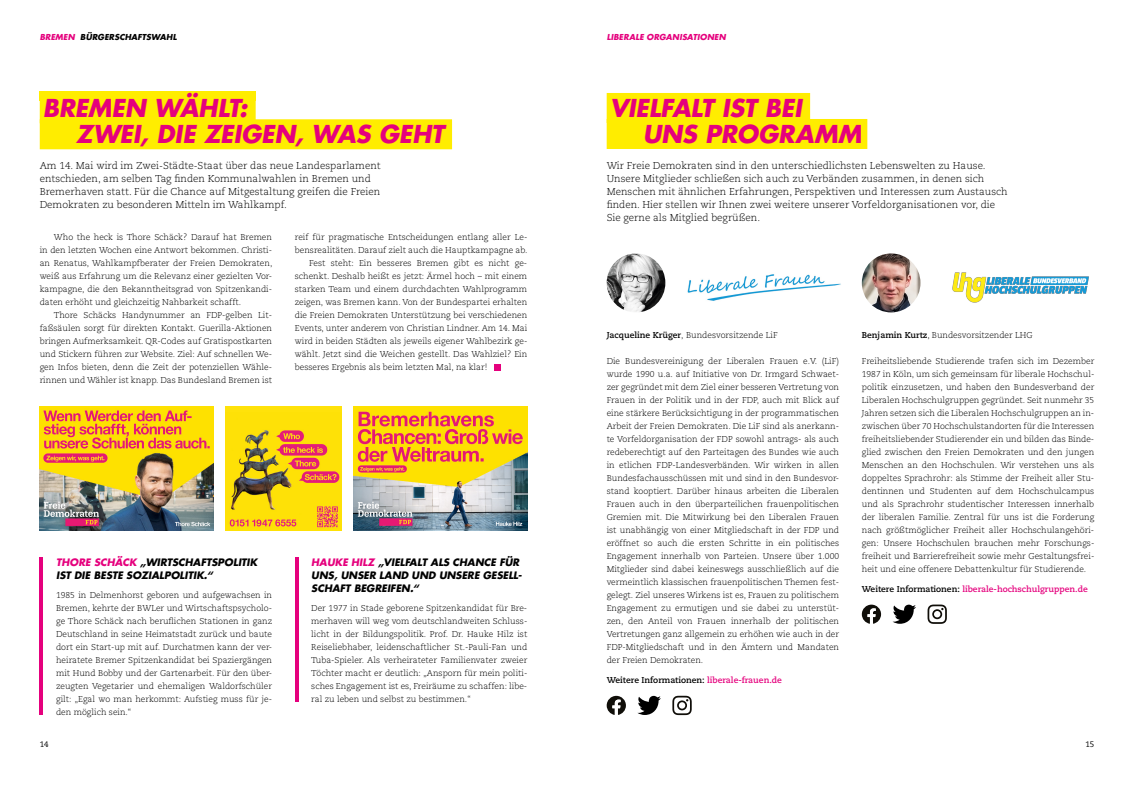
<style>
.page{position:relative;width:1134px;height:794px;background:#fff}
.page>*{position:absolute;margin:0;border:0;box-sizing:border-box;transform-origin:0 0}
.t1{font:italic 700 24px/26px "Futura LT Pro";letter-spacing:-.005em;color:#e5007d}
.t2{font:300 10px/13px "Caecilia LT Std";color:#000}
.t3{font:italic 700 10px/13px "Futura LT Pro";color:#000}
.t4{font:300 8.5px/13px "Caecilia LT Std";color:#000;text-align:justify}
.t5{font:700 8.5px "Caecilia LT Std";color:#e5007d}
.t6{font:700 8.5px "Caecilia LT Std";color:#000}
.t7{font:italic 700 8px "Futura LT Pro";letter-spacing:.01em;color:#000}
.t8{font:italic 700 8px "Futura LT Pro";letter-spacing:.01em;color:#e5007d}
.t9{font:8px "Caecilia LT Std";color:#000}
.s1{color:#e5007d}
.s2{font-weight:700}
.s3{color:#000}
</style>
<div class="page">
<img style="left:607px;top:253px;width:58px;height:59px;border-radius:29px">
<img style="left:862px;top:253px;width:58px;height:59px;border-radius:29px">
<svg style="left:494px;top:364px;width:6px;height:6px"></svg>
<div style="left:40px;top:92px;width:216px;height:9px;background:#ffed00"></div>
<div style="left:40px;top:93px;width:216px;height:30px;background:#ffed00"></div>
<div style="left:40px;top:119px;width:412px;height:30px;background:#ffed00"></div>
<div style="left:607px;top:93px;width:203px;height:30px;background:#ffed00"></div>
<div style="left:607px;top:119px;width:260px;height:30px;background:#ffed00"></div>
<img style="left:952px;top:272px;width:137px;height:31px">
<img style="left:687px;top:274px;width:154px;height:27px">
<svg style="left:607px;top:696px;width:19px;height:19px"></svg>
<svg style="left:637px;top:695px;width:24px;height:20px"></svg>
<svg style="left:672px;top:696px;width:20px;height:19px"></svg>
<svg style="left:862px;top:604px;width:19px;height:20px"></svg>
<svg style="left:892px;top:604px;width:24px;height:20px"></svg>
<svg style="left:927px;top:604px;width:20px;height:20px"></svg>
<div style="left:225px;top:407px;width:116px;height:123px;background:#ffe20a"></div>
<img style="left:229px;top:430px;width:111px;height:98px">
<img style="left:40px;top:407px;width:174px;height:123px">
<img style="left:353px;top:407px;width:174px;height:123px">
<hr style="left:295px;top:557px;width:3px;height:145px;background:#e5007d">
<hr style="left:40px;top:557px;width:3px;height:158px;background:#e5007d">
<p class="t7" style="left:40px;top:31px;width:139px"><span class="s1">BREMEN</span> BÜRGERSCHAFTSWAHL</p>
<p class="t8" style="left:607px;top:31px;width:121px">LIBERALE ORGANISATIONEN</p>
<h1 class="t1" style="left:76px;top:94px;width:370px;text-indent:-33px">BREMEN WÄHLT:<br>ZWEI, DIE ZEIGEN, WAS GEHT</h1>
<h1 class="t1" style="left:643px;top:94px;width:220px;text-indent:-33px">VIELFALT IST BEI<br>UNS PROGRAMM</h1>
<p class="t2" style="left:40px;top:159px;width:343px">Am 14. Mai wird im Zwei-Städte-Staat über das neue Landesparlament entschieden, am selben Tag finden Kommunalwahlen in Bremen und Bremerhaven statt. Für die Chance auf Mitgestaltung greifen die Freien Demokraten zu besonderen Mitteln im Wahlkampf.</p>
<p class="t2" style="left:607px;top:159px;width:402px">Wir Freie Demokraten sind in den unterschiedlichsten Lebenswelten zu Hause.<br>Unsere Mitglieder schließen sich auch zu Verbänden zusammen, in denen sich Menschen mit ähnlichen Erfahrungen, Perspektiven und Interessen zum Austausch finden. Hier stellen wir Ihnen zwei weitere unserer Vorfeldorganisationen vor, die Sie gerne als Mitglied begrüßen.</p>
<p class="t4" style="left:40px;top:231px;width:234px;text-indent:14px">Who the heck is Thore Schäck? Darauf hat Bremen in den letzten Wochen eine Antwort bekommen. Christi&shy;an Renatus, Wahlkampfberater der Freien Demokraten, weiß aus Erfahrung um die Relevanz einer gezielten Vor&shy;kampagne, die den Bekanntheitsgrad von Spitzenkandi&shy;daten erhöht und gleichzeitig Nahbarkeit schafft.</p>
<p class="t4" style="left:40px;top:309px;width:234px;text-indent:14px">Thore Schäcks Handynummer an FDP-gelben Lit&shy;faßsäulen sorgt für direkten Kontakt. Guerilla-Aktionen bringen Aufmerksamkeit. QR-Codes auf Gratispostkarten und Stickern führen zur Website. Ziel: Auf schnellen We&shy;gen Infos bieten, denn die Zeit der potenziellen Wähle&shy;rinnen und Wähler ist knapp. Das Bundesland Bremen ist</p>
<p class="t4" style="left:295px;top:231px;width:234px">reif für pragmatische Entscheidungen entlang aller Le-</p>
<p class="t4" style="left:295px;top:244px;width:234px">bensrealitäten. Darauf zielt auch die Hauptkampagne ab.</p>
<p class="t4" style="left:309px;top:257px;width:220px">Fest steht: Ein besseres Bremen gibt es nicht ge-</p>
<p class="t4" style="left:295px;top:270px;width:234px">schenkt. Deshalb heißt es jetzt: Ärmel hoch – mit einem</p>
<p class="t4" style="left:295px;top:283px;width:234px">starken Team und einem durchdachten Wahlprogramm</p>
<p class="t4" style="left:295px;top:296px;width:234px">zeigen, was Bremen kann. Von der Bundespartei erhalten</p>
<p class="t4" style="left:295px;top:309px;width:234px">die Freien Demokraten Unterstützung bei verschiedenen</p>
<p class="t4" style="left:295px;top:322px;width:234px">Events, unter anderem von Christian Lindner. Am 14. Mai</p>
<p class="t4" style="left:295px;top:335px;width:234px">wird in beiden Städten als jeweils eigener Wahlbezirk ge-</p>
<p class="t4" style="left:295px;top:348px;width:234px">wählt. Jetzt sind die Weichen gestellt. Das Wahlziel? Ein</p>
<p class="t4" style="left:295px;top:361px;width:194px">besseres Ergebnis als beim letzten Mal, na klar!</p>
<p class="t3" style="left:56px;top:555px;width:203px"><span class="s1">THORE SCHÄCK</span> „WIRTSCHAFTSPOLITIK<br>IST DIE BESTE SOZIALPOLITIK.“</p>
<p class="t3" style="left:311px;top:555px;width:212px"><span class="s1">HAUKE HILZ</span> „VIELFALT ALS CHANCE FÜR<br>UNS, UNSER LAND UND UNSERE GESELL-<br>SCHAFT BEGREIFEN.“</p>
<p class="t4" style="left:56px;top:589px;width:218px">1985 in Delmenhorst geboren und aufgewachsen in Bremen, kehrte der BWLer und Wirtschaftspsycholo&shy;ge Thore Schäck nach beruflichen Stationen in ganz Deutschland in seine Heimatstadt zurück und baute dort ein Start-up mit auf. Durchatmen kann der ver&shy;heiratete Bremer Spitzenkandidat bei Spaziergängen mit Hund Bobby und der Gartenarbeit. Für den über&shy;zeugten Vegetarier und ehemaligen Waldorfschüler gilt: „Egal wo man herkommt: Aufstieg muss für je&shy;den möglich sein.“</p>
<p class="t4" style="left:311px;top:602px;width:218px">Der 1977 in Stade geborene Spitzenkandidat für Bre&shy;merhaven will weg vom deutschlandweiten Schluss&shy;licht in der Bildungspolitik. Prof. Dr. Hauke Hilz ist Reiseliebhaber, leidenschaftlicher St.-Pauli-Fan und Tuba-Spieler. Als verheirateter Familienvater zweier Töchter macht er deutlich: „Ansporn für mein politi&shy;sches Engagement ist es, Freiräume zu schaffen: libe&shy;ral zu leben und selbst zu bestimmen.“</p>
<p class="t4" style="left:607px;top:329px;width:173px"><span class="s2">Jacqueline Krüger</span>, Bundesvorsitzende LiF</p>
<p class="t4" style="left:607px;top:355px;width:234px">Die Bundesvereinigung der Liberalen Frauen e.V. (LiF) wurde 1990 u.a. auf Initiative von Dr. Irmgard Schwaet&shy;zer gegründet mit dem Ziel einer besseren Vertretung von Frauen in der Politik und in der FDP, auch mit Blick auf eine stärkere Berücksichtigung in der programmatischen Arbeit der Freien Demokraten. Die LiF sind als anerkann&shy;te Vorfeldorganisation der FDP sowohl antrags- als auch redeberechtigt auf den Parteitagen des Bundes wie auch in etlichen FDP-Landesverbänden. Wir wirken in allen Bundesfachausschüssen mit und sind in den Bundesvor&shy;stand kooptiert. Darüber hinaus arbeiten die Liberalen Frauen auch in den überparteilichen frauenpolitischen Gremien mit. Die Mitwirkung bei den Liberalen Frauen ist unabhängig von einer Mitgliedschaft in der FDP und eröffnet so auch die ersten Schritte in ein politisches Engagement innerhalb von Parteien. Unsere über 1.000<br>Mitglieder sind dabei keineswegs ausschließlich auf die vermeintlich klassischen frauenpolitischen Themen fest&shy;gelegt. Ziel unseres Wirkens ist es, Frauen zu politischem Engagement zu ermutigen und sie dabei zu unterstüt&shy;zen, den Anteil von Frauen innerhalb der politischen Vertretungen ganz allgemein zu erhöhen wie auch in der FDP-Mitgliedschaft und in den Ämtern und Mandaten der Freien Demokraten.</p>
<p class="t6" style="left:607px;top:674px;width:177px">Weitere Informationen: <span class="s1">liberale-frauen.de</span></p>
<p class="t4" style="left:862px;top:329px;width:172px"><span class="s2">Benjamin Kurtz</span>, Bundesvorsitzender LHG</p>
<p class="t4" style="left:862px;top:355px;width:234px">Freiheitsliebende Studierende trafen sich im Dezember 1987 in Köln, um sich gemeinsam für liberale Hochschul&shy;politik einzusetzen, und haben den Bundesverband der Liberalen Hochschulgruppen gegründet. Seit nunmehr 35<br>Jahren setzen sich die Liberalen Hochschulgruppen an in&shy;zwischen über 70 Hochschulstandorten für die Interessen freiheitsliebender Studierender ein und bilden das Binde&shy;glied zwischen den Freien Demokraten und den jungen Menschen an den Hochschulen. Wir verstehen uns als doppeltes Sprachrohr: als Stimme der Freiheit aller Stu&shy;dentinnen und Studenten auf dem Hochschulcampus und als Sprachrohr studentischer Interessen innerhalb der liberalen Familie. Zentral für uns ist die Forderung nach größtmöglicher Freiheit aller Hochschulangehöri&shy;gen: Unsere Hochschulen brauchen mehr Forschungs&shy;freiheit und Barrierefreiheit sowie mehr Gestaltungsfrei&shy;heit und eine offenere Debattenkultur für Studierende.</p>
<p class="t5" style="left:862px;top:583px;width:228px"><span class="s3">Weitere Informationen:</span> liberale-hochschulgruppen.de</p>
<p class="t9" style="left:40px;top:740px;width:10px">14</p>
<p class="t9" style="left:1085px;top:740px;width:10px">15</p>
</div>
